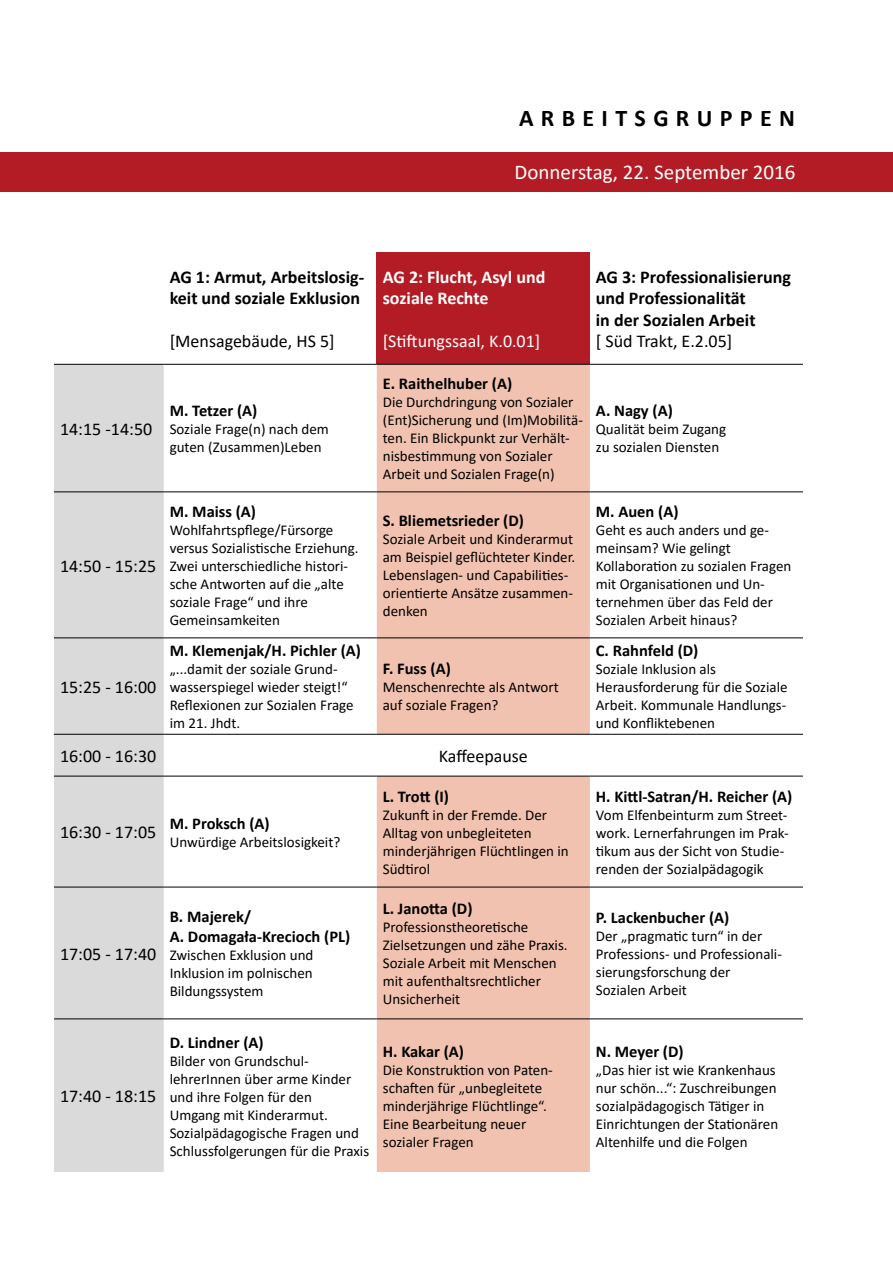
<style>
.page{position:relative;width:893px;height:1263px;background:#fff}
.page>*{position:absolute;margin:0;border:0;box-sizing:border-box;transform-origin:0 0}
.t1{font:700 24px "Calibri";color:#000}
.t2{font:21px "Calibri";color:#fff}
.t3{font:18px "Calibri";color:#000}
.t4{font:700 18px/21.6px "Calibri";color:#000}
.t5{font:700 18px/21.6px "Calibri";color:#fff}
.t6{font:18px "Calibri";color:#fff}
.t7{font:700 16.5px/19.8px "Calibri";color:#000}
.t8{font:15px/18px "Calibri";color:#000}
</style>
<div class="page">
<div style="left:0;top:152px;width:893px;height:39px;background:#b31c25"></div>
<div style="left:377px;top:252px;width:213px;height:112px;background:#b31c25"></div>
<div style="left:54px;top:365px;width:110px;height:807px;background:#dadada"></div>
<div style="left:377px;top:365px;width:213px;height:807px;background:#f1c2af"></div>
<hr style="left:54px;top:364px;width:110px;height:1px;background:#000">
<hr style="left:164px;top:364px;width:213px;height:1px;background:#000">
<hr style="left:377px;top:364px;width:213px;height:1px;background:#000">
<hr style="left:590px;top:364px;width:213px;height:1px;background:#000">
<hr style="left:54px;top:491px;width:110px;height:1px;background:#000">
<hr style="left:164px;top:491px;width:213px;height:1px;background:#000">
<hr style="left:377px;top:491px;width:213px;height:1px;background:#000">
<hr style="left:590px;top:491px;width:213px;height:1px;background:#000">
<hr style="left:54px;top:637px;width:110px;height:1px;background:#000">
<hr style="left:164px;top:637px;width:213px;height:1px;background:#000">
<hr style="left:377px;top:637px;width:213px;height:1px;background:#000">
<hr style="left:590px;top:637px;width:213px;height:1px;background:#000">
<hr style="left:54px;top:734px;width:110px;height:1px;background:#000">
<hr style="left:164px;top:734px;width:213px;height:1px;background:#000">
<hr style="left:377px;top:734px;width:213px;height:1px;background:#000">
<hr style="left:590px;top:734px;width:213px;height:1px;background:#000">
<hr style="left:54px;top:776px;width:110px;height:1px;background:#000">
<hr style="left:164px;top:776px;width:213px;height:1px;background:#000">
<hr style="left:377px;top:776px;width:213px;height:1px;background:#000">
<hr style="left:590px;top:776px;width:213px;height:1px;background:#000">
<hr style="left:54px;top:887px;width:110px;height:1px;background:#000">
<hr style="left:164px;top:887px;width:213px;height:1px;background:#000">
<hr style="left:377px;top:887px;width:213px;height:1px;background:#000">
<hr style="left:590px;top:887px;width:213px;height:1px;background:#000">
<hr style="left:54px;top:1018px;width:110px;height:1px;background:#000">
<hr style="left:164px;top:1018px;width:213px;height:1px;background:#000">
<hr style="left:377px;top:1018px;width:213px;height:1px;background:#000">
<hr style="left:590px;top:1018px;width:213px;height:1px;background:#000">
<h1 class="t1" style="left:519px;top:101px;width:277px">A R B E I T S G R U P P E N</h1>
<h2 class="t2" style="left:514px;top:158px;width:282px">Donnerstag, 22. September 2016</h2>
<p class="t3" style="left:60px;top:416px;width:94px">14:15 -14:50</p>
<p class="t3" style="left:60px;top:553px;width:98px">14:50 - 15:25</p>
<p class="t3" style="left:60px;top:674px;width:98px">15:25 - 16:00</p>
<p class="t4" style="left:170px;top:265px;width:196px">AG 1: Armut, Arbeitslosig&shy;keit und soziale Exklusion</p>
<p class="t3" style="left:170px;top:329px;width:166px">[Mensagebäude, HS 5]</p>
<p class="t7" style="left:170px;top:400px;width:89px">M. Tetzer (A)</p>
<p class="t8" style="left:170px;top:420px;width:161px">Soziale Frage(n) nach dem guten (Zusammen)Leben</p>
<p class="t7" style="left:170px;top:501px;width:88px">M. Maiss (A)</p>
<p class="t8" style="left:170px;top:521px;width:190px">Wohlfahrtspflege/Fürsorge versus Sozialistische Erziehung.<br>Zwei unterschiedliche histori&shy;sche Antworten auf die „alte soziale Frage“ und ihre<br>Gemeinsamkeiten</p>
<p class="t5" style="left:383px;top:265px;width:164px">AG 2: Flucht, Asyl und soziale Rechte</p>
<p class="t6" style="left:383px;top:329px;width:159px">[Stiftungssaal, K.0.01]</p>
<p class="t4" style="left:596px;top:265px;width:197px">AG 3: Professionalisierung und Professionalität<br>in der Sozialen Arbeit</p>
<p class="t3" style="left:596px;top:329px;width:138px">[ Süd Trakt, E.2.05]</p>
<p class="t7" style="left:383px;top:373px;width:131px">E. Raithelhuber (A)</p>
<p class="t8" style="left:383px;top:393px;width:202px">Die Durchdringung von Sozialer (Ent)Sicherung und (Im)Mobilitä&shy;ten. Ein Blickpunkt zur Verhält&shy;nisbestimmung von Sozialer<br>Arbeit und Sozialen Frage(n)</p>
<p class="t7" style="left:596px;top:400px;width:78px">A. Nagy (A)</p>
<p class="t8" style="left:596px;top:420px;width:132px">Qualität beim Zugang zu sozialen Diensten</p>
<p class="t7" style="left:383px;top:510px;width:143px">S. Bliemetsrieder (D)</p>
<p class="t8" style="left:383px;top:530px;width:194px">Soziale Arbeit und Kinderarmut am Beispiel geflüchteter Kinder.<br>Lebenslagen- und Capabilities&shy;orientierte Ansätze zusammen&shy;denken</p>
<p class="t7" style="left:596px;top:501px;width:84px">M. Auen (A)</p>
<p class="t8" style="left:596px;top:521px;width:197px">Geht es auch anders und ge&shy;meinsam? Wie gelingt<br>Kollaboration zu sozialen Fragen mit Organisationen und Un&shy;ternehmen über das Feld der<br>Sozialen Arbeit hinaus?</p>
<p class="t7" style="left:170px;top:640px;width:193px">M. Klemenjak/H. Pichler (A)</p>
<p class="t8" style="left:170px;top:660px;width:185px">„...damit der soziale Grund&shy;wasserspiegel wieder steigt!“<br>Reflexionen zur Sozialen Frage im 21. Jhdt.</p>
<p class="t7" style="left:383px;top:658px;width:70px">F. Fuss (A)</p>
<p class="t8" style="left:383px;top:678px;width:177px">Menschenrechte als Antwort auf soziale Fragen?</p>
<p class="t7" style="left:596px;top:640px;width:104px">C. Rahnfeld (D)</p>
<p class="t8" style="left:596px;top:660px;width:193px">Soziale Inklusion als<br>Herausforderung für die Soziale<br>Arbeit. Kommunale Handlungs&shy;und Konfliktebenen</p>
<p class="t3" style="left:60px;top:743px;width:98px">16:00 - 16:30</p>
<p class="t3" style="left:439px;top:743px;width:91px">Kaffeepause</p>
<p class="t3" style="left:60px;top:820px;width:98px">16:30 - 17:05</p>
<p class="t7" style="left:170px;top:813px;width:102px">M. Proksch (A)</p>
<p class="t8" style="left:170px;top:832px;width:172px">Unwürdige Arbeitslosigkeit?</p>
<p class="t3" style="left:60px;top:941px;width:98px">17:05 - 17:40</p>
<p class="t7" style="left:170px;top:906px;width:182px">B. Majerek/<br>A. Domagała-Krecioch (PL)</p>
<p class="t8" style="left:170px;top:946px;width:145px;text-align:justify">Zwischen Exklusion und Inklusion im polnischen Bildungssystem</p>
<p class="t3" style="left:60px;top:1084px;width:98px">17:40 - 18:15</p>
<p class="t7" style="left:170px;top:1032px;width:95px">D. Lindner (A)</p>
<p class="t8" style="left:170px;top:1051px;width:201px">Bilder von Grundschul&shy;lehrerInnen über arme Kinder und ihre Folgen für den<br>Umgang mit Kinderarmut.<br>Sozialpädagogische Fragen und<br>Schlussfolgerungen für die Praxis</p>
<p class="t7" style="left:383px;top:786px;width:68px">L. Trott (I)</p>
<p class="t8" style="left:383px;top:805px;width:187px">Zukunft in der Fremde. Der<br>Alltag von unbegleiteten minderjährigen Flüchtlingen in<br>Südtirol</p>
<p class="t7" style="left:383px;top:898px;width:91px">L. Janotta (D)</p>
<p class="t8" style="left:383px;top:918px;width:186px">Professionstheoretische<br>Zielsetzungen und zähe Praxis.<br>Soziale Arbeit mit Menschen mit aufenthaltsrechtlicher<br>Unsicherheit</p>
<p class="t7" style="left:383px;top:1041px;width:83px">H. Kakar (A)</p>
<p class="t8" style="left:383px;top:1060px;width:172px">Die Konstruktion von Paten&shy;schaften für „unbegleitete minderjährige Flüchtlinge“.<br>Eine Bearbeitung neuer sozialer Fragen</p>
<p class="t7" style="left:596px;top:786px;width:198px">H. Kittl-Satran/H. Reicher (A)</p>
<p class="t8" style="left:596px;top:805px;width:194px">Vom Elfenbeinturm zum Street&shy;work. Lernerfahrungen im Prak&shy;tikum aus der Sicht von Studie&shy;renden der Sozialpädagogik</p>
<p class="t7" style="left:596px;top:907px;width:135px">P. Lackenbucher (A)</p>
<p class="t8" style="left:596px;top:927px;width:188px">Der „pragmatic turn“ in der<br>Professions- und Professionali&shy;sierungsforschung der<br>Sozialen Arbeit</p>
<p class="t7" style="left:596px;top:1041px;width:89px">N. Meyer (D)</p>
<p class="t8" style="left:596px;top:1060px;width:184px">„Das hier ist wie Krankenhaus nur schön...“: Zuschreibungen sozialpädagogisch Tätiger in<br>Einrichtungen der Stationären<br>Altenhilfe und die Folgen</p>
</div>
